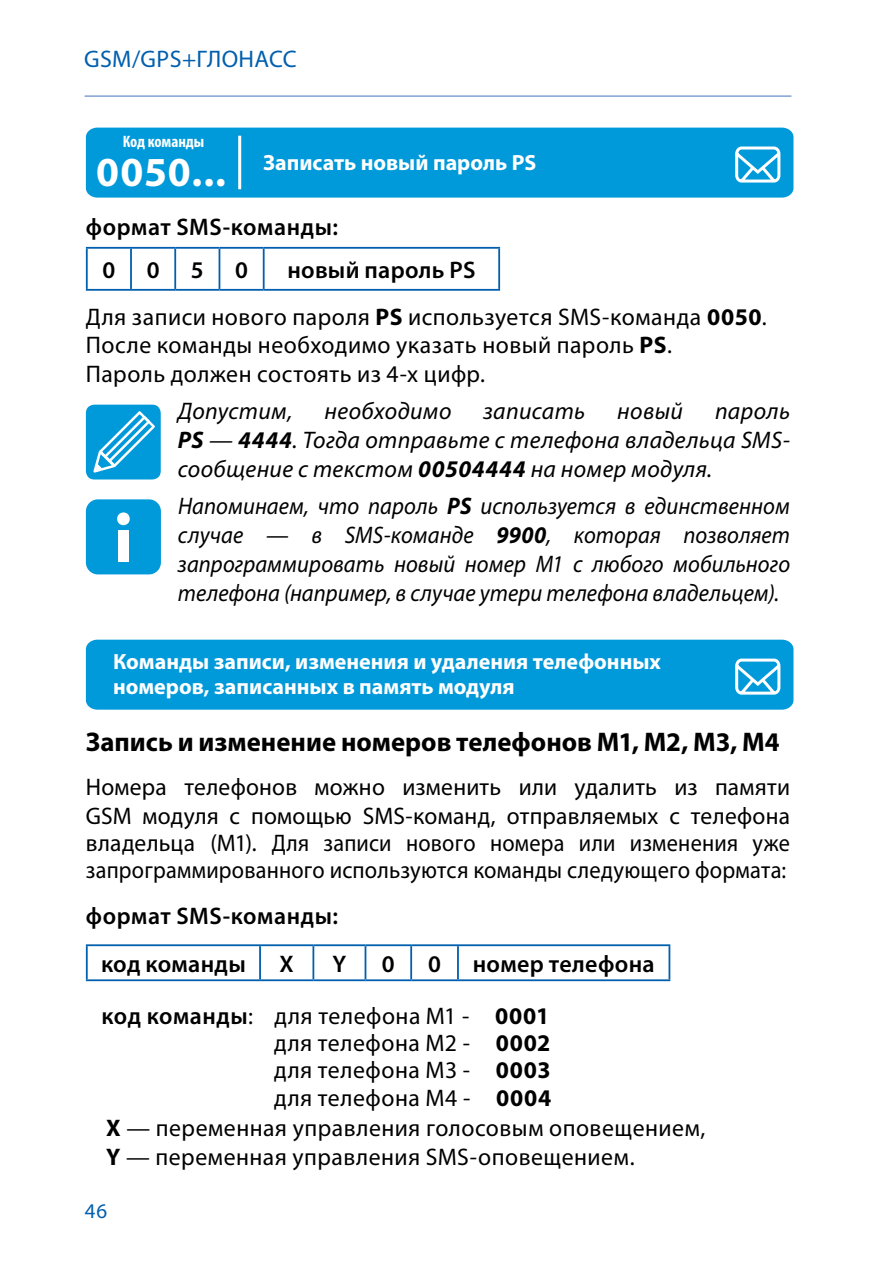
<style>
.page{position:relative;width:893px;height:1276px;background:#fff}
.page>*{position:absolute;margin:0;border:0;box-sizing:border-box;transform-origin:0 0}
.t1{font:700 41.4px "Myriad Pro";color:#fff}
.t2{font:700 27px "Myriad Pro";color:#000}
.t3{font:24px/27.6px "Myriad Pro";letter-spacing:.02em;color:#000}
.t4{font:italic 24px/28.8px "Myriad Pro";letter-spacing:.01em;color:#000;text-align:justify;scale:.94 1}
.t5{font:italic 24px/28.8px "Myriad Pro";letter-spacing:.01em;color:#000;text-align:justify}
.t6{font:600 24px/42.9px "Myriad Pro";letter-spacing:.015em;color:#000}
.t7{font:24px "Myriad Pro";letter-spacing:.015em;color:#005fae}
.t8{font:700 21.9px/24.9px "Myriad Pro";color:#fff}
.t9{font:21px "Myriad Pro";color:#005fae}
.t10{font:700 condensed 16.5px "Myriad Pro";color:#fff}
.s1{font-weight:600}
.s2{font-weight:700}
.s3{font-weight:400}
</style>
<div class="page">
<hr style="left:85px;top:95px;width:706px;height:2px;background:#80a0d3">
<div style="left:86px;top:128px;width:707px;height:70px;background:#0099da"></div>
<hr style="left:238px;top:136px;width:3px;height:53px;background:#fff">
<svg style="left:732px;top:145px;width:51px;height:40px"></svg>
<svg style="left:88px;top:249px;width:410px;height:40px"></svg>
<hr style="left:130px;top:249px;width:2px;height:40px;background:#005fae">
<hr style="left:174px;top:249px;width:2px;height:40px;background:#005fae">
<hr style="left:219px;top:249px;width:1px;height:40px;background:#005fae">
<hr style="left:263px;top:249px;width:2px;height:40px;background:#005fae">
<hr style="left:86px;top:247px;width:45px;height:2px;background:#005fae">
<hr style="left:86px;top:249px;width:2px;height:40px;background:#005fae">
<hr style="left:131px;top:247px;width:44px;height:2px;background:#005fae">
<hr style="left:175px;top:247px;width:44px;height:2px;background:#005fae">
<hr style="left:219px;top:247px;width:45px;height:2px;background:#005fae">
<hr style="left:264px;top:247px;width:236px;height:2px;background:#005fae">
<hr style="left:498px;top:249px;width:2px;height:40px;background:#005fae">
<hr style="left:86px;top:289px;width:45px;height:2px;background:#005fae">
<hr style="left:131px;top:289px;width:44px;height:2px;background:#005fae">
<hr style="left:175px;top:289px;width:44px;height:2px;background:#005fae">
<hr style="left:219px;top:289px;width:45px;height:2px;background:#005fae">
<hr style="left:264px;top:289px;width:236px;height:2px;background:#005fae">
<div style="left:86px;top:405px;width:75px;height:74px;background:#0099da;border-radius:8px"></div>
<svg style="left:93px;top:411px;width:62px;height:62px"></svg>
<div style="left:86px;top:499px;width:75px;height:75px;background:#0099da;border-radius:12px"></div>
<div style="left:117px;top:512px;width:13px;height:13px;background:#fff;border-radius:50%"></div>
<div style="left:118px;top:530px;width:11px;height:31px;background:#fff"></div>
<div style="left:86px;top:639px;width:707px;height:70px;background:#0099da"></div>
<svg style="left:732px;top:657px;width:51px;height:40px"></svg>
<svg style="left:88px;top:946px;width:580px;height:33px"></svg>
<hr style="left:259px;top:946px;width:2px;height:33px;background:#005fae">
<hr style="left:312px;top:946px;width:2px;height:33px;background:#005fae">
<hr style="left:365px;top:946px;width:1px;height:33px;background:#005fae">
<hr style="left:410px;top:946px;width:2px;height:33px;background:#005fae">
<hr style="left:457px;top:946px;width:2px;height:33px;background:#005fae">
<hr style="left:86px;top:944px;width:174px;height:2px;background:#005fae">
<hr style="left:86px;top:946px;width:2px;height:33px;background:#005fae">
<hr style="left:260px;top:944px;width:53px;height:2px;background:#005fae">
<hr style="left:313px;top:944px;width:52px;height:2px;background:#005fae">
<hr style="left:365px;top:944px;width:46px;height:2px;background:#005fae">
<hr style="left:411px;top:944px;width:47px;height:2px;background:#005fae">
<hr style="left:458px;top:944px;width:212px;height:2px;background:#005fae">
<hr style="left:668px;top:946px;width:2px;height:33px;background:#005fae">
<hr style="left:86px;top:979px;width:174px;height:2px;background:#005fae">
<hr style="left:260px;top:979px;width:53px;height:2px;background:#005fae">
<hr style="left:313px;top:979px;width:52px;height:2px;background:#005fae">
<hr style="left:365px;top:979px;width:46px;height:2px;background:#005fae">
<hr style="left:411px;top:979px;width:47px;height:2px;background:#005fae">
<hr style="left:458px;top:979px;width:212px;height:2px;background:#005fae">
<p class="t7" style="left:84px;top:44px;width:214px">GSM/GPS+ГЛОНАСС</p>
<p class="t10" style="left:123px;top:131px;width:83px">Код команды</p>
<h1 class="t1" style="left:96px;top:145px;width:131px">0050...</h1>
<p class="t8" style="left:263px;top:149px;width:275px">Записать новый пароль PS</p>
<p class="t6" style="left:102px;top:205px;width:237px;text-indent:-17px">формат SMS-команды:<br>0</p>
<p class="t3" style="left:86px;top:246px;width:682px;line-height:46.8px;text-indent:201px"><span class="s1">новый пароль PS<br></span>Для записи нового пароля <span class="s2">PS</span> используется SMS-команда <span class="s2">0050</span>.</p>
<p class="t3" style="left:86px;top:330px;width:588px;line-height:28.8px">После команды необходимо указать новый пароль <span class="s2">PS</span>.<br>Пароль должен состоять из 4-x цифр.</p>
<p class="t5" style="left:178px;top:397px;width:116px">Допустим,</p>
<p class="t5" style="left:325px;top:397px;width:128px">необходимо</p>
<p class="t5" style="left:483px;top:397px;width:103px">записать</p>
<p class="t5" style="left:617px;top:397px;width:67px">новый</p>
<p class="t6" style="left:147px;top:248px;width:14px">0</p>
<p class="t6" style="left:191px;top:248px;width:14px">5</p>
<p class="t6" style="left:235px;top:248px;width:14px">0</p>
<p class="t5" style="left:178px;top:397px;width:614px;text-indent:537px">пароль <span class="s2">PS</span> — <span class="s2">4444</span>. Тогда отправьте с телефона владельца SMS&shy;сообщение с текстом <span class="s2">00504444</span> на номер модуля.</p>
<p class="t4" style="left:178px;top:491px;width:653px">Напоминаем, что пароль <span class="s2">PS</span> используется в единственном случае — в SMS-команде <span class="s2">9900</span>, которая позволяет запрограммировать новый номер M1 c любого мобильного телефона (например, в случае утери телефона владельцем).</p>
<p class="t8" style="left:113px;top:648px;width:549px">Команды записи, изменения и удаления телефонных номеров, записанных в память модуля</p>
<p class="t2" style="left:86px;top:724px;width:695px">Запись и изменение номеров телефонов М1, М2, М3, М4</p>
<p class="t3" style="left:86px;top:773px;width:706px;text-align:justify">Номера телефонов можно изменить или удалить из памяти GSM модуля с помощью SMS-команд, отправляемых с телефона владельца (M1). Для записи нового номера или изменения уже запрограммированного используются команды следующего формата:</p>
<p class="t6" style="left:101px;top:891px;width:238px;line-height:48px;text-indent:-15px">формат SMS-команды: код команды</p>
<p class="t6" style="left:102px;top:937px;width:555px;line-height:51.6px;text-indent:371px">номер телефона код команды<span class="s3">: для телефона M1 -</span> <span class="s2">0001</span></p>
<p class="t3" style="left:274px;top:1028px;width:278px">для телефона M2 - <span class="s2">0002</span></p>
<p class="t3" style="left:274px;top:1055px;width:278px">для телефона M3 - <span class="s2">0003</span></p>
<p class="t3" style="left:274px;top:1084px;width:279px">для телефона M4 - <span class="s2">0004</span></p>
<p class="t3" style="left:106px;top:1113px;width:601px"><span class="s2">X</span> — переменная управления голосовым оповещением,</p>
<p class="t3" style="left:106px;top:1142px;width:530px"><span class="s2">Y</span> — переменная управления SMS-оповещением.</p>
<p class="t6" style="left:280px;top:941px;width:16px">X</p>
<p class="t6" style="left:333px;top:941px;width:15px">Y</p>
<p class="t6" style="left:382px;top:941px;width:14px">0</p>
<p class="t6" style="left:428px;top:941px;width:14px">0</p>
<p class="t9" style="left:85px;top:1197px;width:24px">46</p>
</div>
